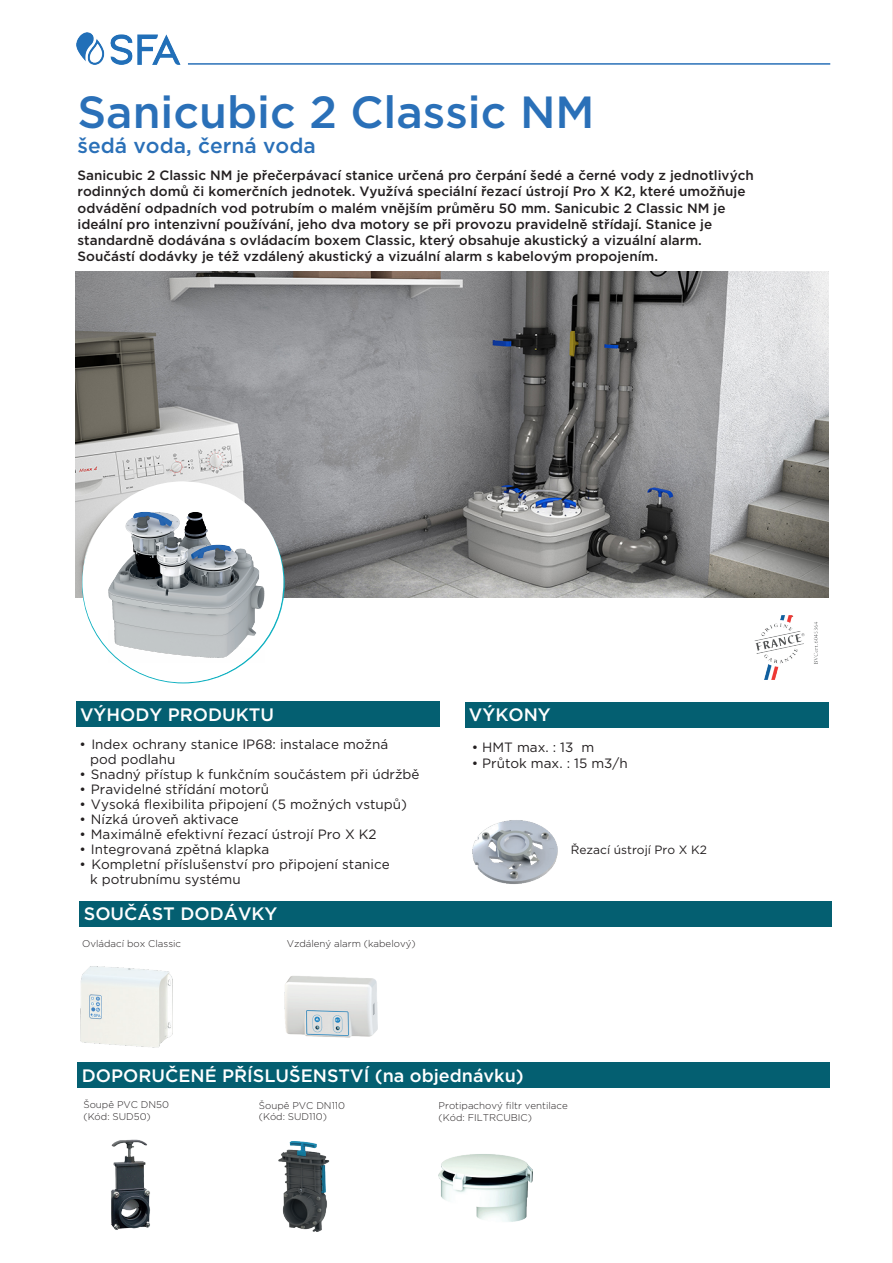
<style>
.page{position:relative;width:893px;height:1263px;background:#fff}
.page>*{position:absolute;margin:0;border:0;box-sizing:border-box;transform-origin:0 0}
.t1{font:500 45px "Gotham";color:#2a70b8}
.t2{font:500 21px "Gotham";color:#2a70b8}
.t3{font:500 18px "Gotham";color:#fff}
.t4{font:500 13.5px/16.2px "Gotham";color:#231f20}
.t5{font:13.5px/14.9px "Gotham";color:#231f20}
.t6{font:12px "Gotham";color:#231f20}
.t7{font:300 9.75px/11.7px "Gotham";color:#231f20}
</style>
<div class="page">
<img style="left:77px;top:33px;width:104px;height:32px">
<hr style="left:188px;top:63px;width:642px;height:2px;background:#2a70b8">
<div style="left:78px;top:1062px;width:752px;height:26px;background:#045f71"></div>
<div style="left:465px;top:702px;width:363px;height:25px;background:#045f71"></div>
<div style="left:76px;top:702px;width:363px;height:25px;background:#045f71"></div>
<div style="left:80px;top:901px;width:752px;height:25px;background:#045f71"></div>
<img style="left:472px;top:820px;width:86px;height:64px">
<img style="left:755px;top:615px;width:63px;height:64px">
<img style="left:111px;top:1139px;width:39px;height:91px">
<img style="left:278px;top:1142px;width:52px;height:89px">
<img style="left:439px;top:1154px;width:93px;height:68px">
<svg style="left:892px;top:0;width:1px;height:1263px"></svg>
<img style="left:80px;top:966px;width:93px;height:82px">
<img style="left:284px;top:976px;width:94px;height:62px">
<img style="left:76px;top:271px;width:753px;height:326px">
<div style="left:82px;top:481px;width:201px;height:201px;background:#fff;border-radius:50%"></div>
<img style="left:108px;top:506px;width:156px;height:157px">
<h1 class="t1" style="left:77px;top:82px;width:519px">Sanicubic 2 Classic NM</h1>
<h2 class="t2" style="left:77px;top:132px;width:240px">šedá voda, černá voda</h2>
<p class="t4" style="left:77px;top:167px;width:678px">Sanicubic 2 Classic NM je přečerpávací stanice určená pro čerpání šedé a černé vody z jednotlivých rodinných domů či komerčních jednotek. Využívá speciální řezací ústrojí Pro X K2, které umožňuje odvádění odpadních vod potrubím o malém vnějším průměru 50 mm. Sanicubic 2 Classic NM je ideální pro intenzivní používání, jeho dva motory se při provozu pravidelně střídají. Stanice je standardně dodávána s ovládacím boxem Classic, který obsahuje akustický a vizuální alarm.<br>Součástí dodávky je též vzdálený akustický a vizuální alarm s kabelovým propojením.</p>
<h3 class="t3" style="left:80px;top:703px;width:196px">VÝHODY PRODUKTU</h3>
<p class="t5" style="left:90px;top:736px;width:300px;text-indent:-11px">• Index ochrany stanice IP68: instalace možná pod podlahu</p>
<p class="t5" style="left:80px;top:766px;width:342px">• Snadný přístup k funkčním součástem při údržbě</p>
<p class="t5" style="left:80px;top:781px;width:191px">• Pravidelné střídání motorů</p>
<p class="t5" style="left:80px;top:796px;width:329px">• Vysoká flexibilita připojení (5 možných vstupů)</p>
<p class="t5" style="left:80px;top:811px;width:161px">• Nízká úroveň aktivace</p>
<p class="t5" style="left:80px;top:826px;width:299px">• Maximálně efektivní řezací ústrojí Pro X K2</p>
<p class="t5" style="left:80px;top:841px;width:191px">• Integrovaná zpětná klapka</p>
<p class="t5" style="left:90px;top:856px;width:301px;text-indent:-11px">• Kompletní příslušenství pro připojení stanice k potrubnímu systému</p>
<h3 class="t3" style="left:84px;top:902px;width:195px">SOUČÁST DODÁVKY</h3>
<p class="t7" style="left:82px;top:937px;width:101px">Ovládací box Classic</p>
<p class="t7" style="left:287px;top:937px;width:130px">Vzdálený alarm (kabelový)</p>
<h3 class="t3" style="left:469px;top:703px;width:83px">VÝKONY</h3>
<p class="t5" style="left:472px;top:739px;width:124px">• HMT max. : 13 m</p>
<p class="t5" style="left:472px;top:756px;width:157px">• Průtok max. : 15 m3/h</p>
<p class="t6" style="left:571px;top:842px;width:138px">Řezací ústrojí Pro X K2</p>
<h3 class="t3" style="left:82px;top:1064px;width:443px">DOPORUČENÉ PŘÍSLUŠENSTVÍ (na objednávku)</h3>
<p class="t7" style="left:83px;top:1099px;width:87px">Šoupě PVC DN50 (Kód: SUD50)</p>
<p class="t7" style="left:259px;top:1099px;width:88px">Šoupě PVC DN110 (Kód: SUD110)</p>
<p class="t7" style="left:439px;top:1099px;width:131px">Protipachový filtr ventilace (Kód: FILTRCUBIC)</p>
</div>
